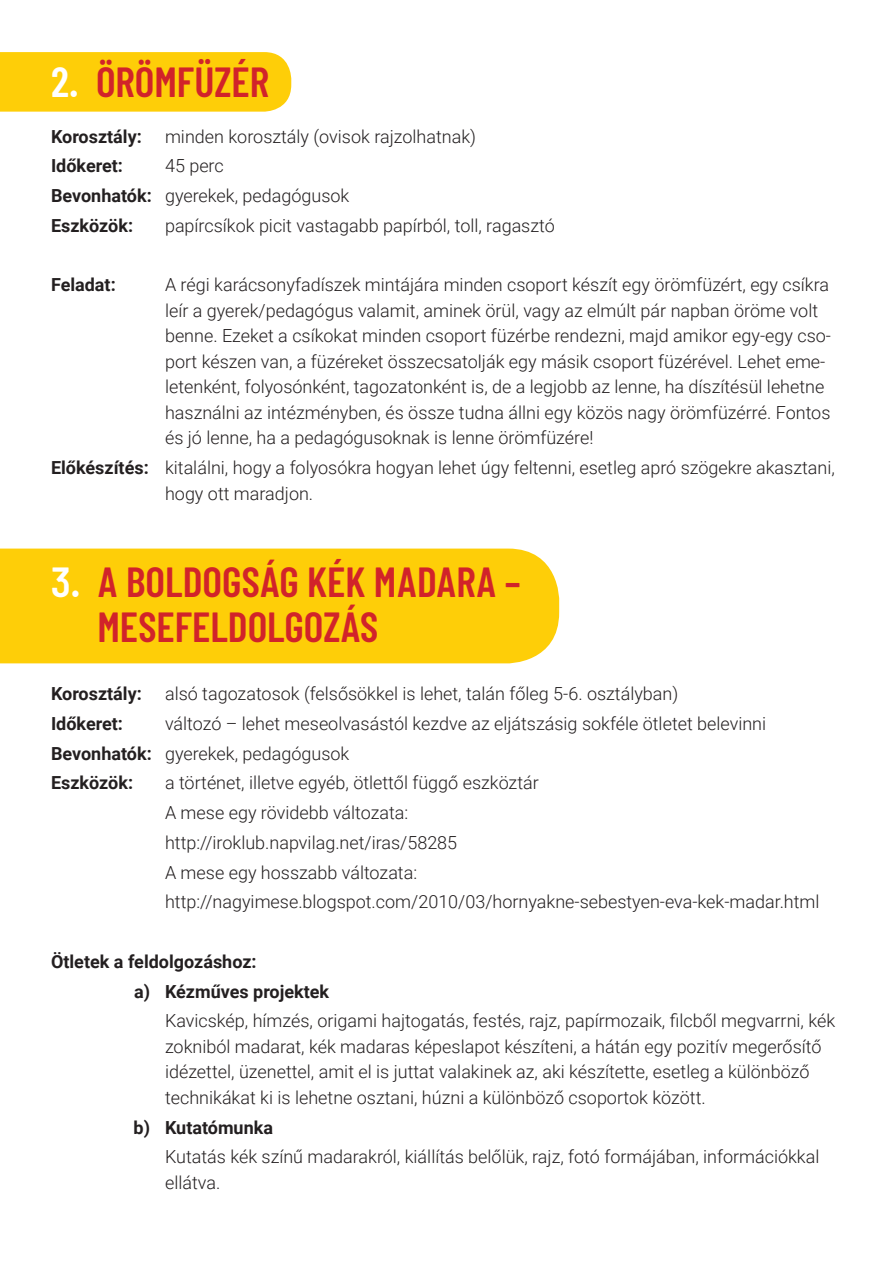
<style>
.page{position:relative;width:893px;height:1263px;background:#fff}
.page>*{position:absolute;margin:0;border:0;box-sizing:border-box;transform-origin:0 0}
.t1{font:600 42px/45px "Barlow Condensed";color:#d1232a}
.Bekezdésstílus_5{font:300 18px/25.5px "Roboto";color:#231f20}
.Bekezdésstílus_5-2{font:700 18px "Roboto";color:#231f20}
.s1{color:#fff}
.s2{font-weight:700}
</style>
<div class="page">
<div style="left:0;top:52px;width:291px;height:60px;background:#fece08"></div>
<div style="left:0;top:549px;width:559px;height:114px;background:#fece08"></div>
<p class="t1" style="left:51px;top:58px;width:220px"><span class="s1">2.</span> ÖRÖMFÜZÉR</p>
<p class="Bekezdésstílus_5-2" style="left:51px;top:124px;width:92px">Korosztály:</p>
<p class="Bekezdésstílus_5" style="left:165px;top:123px;width:313px">minden korosztály (ovisok rajzolhatnak)</p>
<p class="Bekezdésstílus_5-2" style="left:51px;top:153px;width:74px">Időkeret:</p>
<p class="Bekezdésstílus_5" style="left:165px;top:153px;width:60px">45 perc</p>
<p class="Bekezdésstílus_5" style="left:51px;top:182px;width:300px"><span class="s2">Bevonhatók:</span> gyerekek, pedagógusok</p>
<p class="Bekezdésstílus_5-2" style="left:51px;top:213px;width:84px">Eszközök:</p>
<p class="Bekezdésstílus_5" style="left:165px;top:212px;width:391px">papírcsíkok picit vastagabb papírból, toll, ragasztó</p>
<p class="Bekezdésstílus_5-2" style="left:51px;top:272px;width:66px">Feladat:</p>
<p class="Bekezdésstílus_5" style="left:165px;top:272px;width:668px">A régi karácsonyfadíszek mintájára minden csoport készít egy örömfüzért, egy csíkra leír a gyerek/pedagógus valamit, aminek örül, vagy az elmúlt pár napban öröme volt benne. Ezeket a csíkokat minden csoport füzérbe rendezni, majd amikor egy-egy cso&shy;port készen van, a füzéreket összecsatolják egy másik csoport füzérével. Lehet eme&shy;letenként, folyosónként, tagozatonként is, de a legjobb az lenne, ha díszítésül lehetne használni az intézményben, és össze tudna állni egy közös nagy örömfüzérré. Fontos és jó lenne, ha a pedagógusoknak is lenne örömfüzére!</p>
<p class="Bekezdésstílus_5" style="left:165px;top:454px;width:671px;text-indent:-114px"><span class="s2">Előkészítés:</span> kitalálni, hogy a folyosókra hogyan lehet úgy feltenni, esetleg apró szögekre akasztani, hogy ott maradjon.</p>
<p class="t1" style="left:98px;top:558px;width:425px;text-indent:-46px"><span class="s1">3.</span> A BOLDOGSÁG KÉK MADARA –<br>MESEFELDOLGOZÁS</p>
<p class="Bekezdésstílus_5-2" style="left:51px;top:681px;width:92px">Korosztály:</p>
<p class="Bekezdésstílus_5" style="left:165px;top:680px;width:515px">alsó tagozatosok (felsősökkel is lehet, talán főleg 5-6. osztályban)</p>
<p class="Bekezdésstílus_5-2" style="left:51px;top:711px;width:74px">Időkeret:</p>
<p class="Bekezdésstílus_5" style="left:165px;top:710px;width:603px">változó – lehet meseolvasástól kezdve az eljátszásig sokféle ötletet belevinni</p>
<p class="Bekezdésstílus_5" style="left:51px;top:740px;width:300px"><span class="s2">Bevonhatók:</span> gyerekek, pedagógusok</p>
<p class="Bekezdésstílus_5-2" style="left:51px;top:770px;width:84px">Eszközök:</p>
<p class="Bekezdésstílus_5" style="left:165px;top:769px;width:375px">a történet, illetve egyéb, ötlettől függő eszköztár</p>
<p class="Bekezdésstílus_5" style="left:165px;top:799px;width:245px">A mese egy rövidebb változata:</p>
<p class="Bekezdésstílus_5" style="left:165px;top:829px;width:294px">http://iroklub.napvilag.net/iras/58285</p>
<p class="Bekezdésstílus_5" style="left:165px;top:859px;width:254px">A mese egy hosszabb változata:</p>
<p class="Bekezdésstílus_5" style="left:165px;top:888px;width:656px">http://nagyimese.blogspot.com/2010/03/hornyakne-sebestyen-eva-kek-madar.html</p>
<p class="Bekezdésstílus_5-2" style="left:51px;top:949px;width:207px">Ötletek a feldolgozáshoz:</p>
<p class="Bekezdésstílus_5-2" style="left:134px;top:979px;width:197px">a) Kézműves projektek</p>
<p class="Bekezdésstílus_5" style="left:165px;top:1007px;width:672px">Kavicskép, hímzés, origami hajtogatás, festés, rajz, papírmozaik, filcből megvarrni, kék zokniból madarat, kék madaras képeslapot készíteni, a hátán egy pozitív megerősítő idézettel, üzenettel, amit el is juttat valakinek az, aki készítette, esetleg a különböző technikákat ki is lehetne osztani, húzni a különböző csoportok között.</p>
<p class="Bekezdésstílus_5-2" style="left:134px;top:1115px;width:141px">b) Kutatómunka</p>
<p class="Bekezdésstílus_5" style="left:165px;top:1143px;width:656px">Kutatás kék színű madarakról, kiállítás belőlük, rajz, fotó formájában, információkkal ellátva.</p>
</div>
